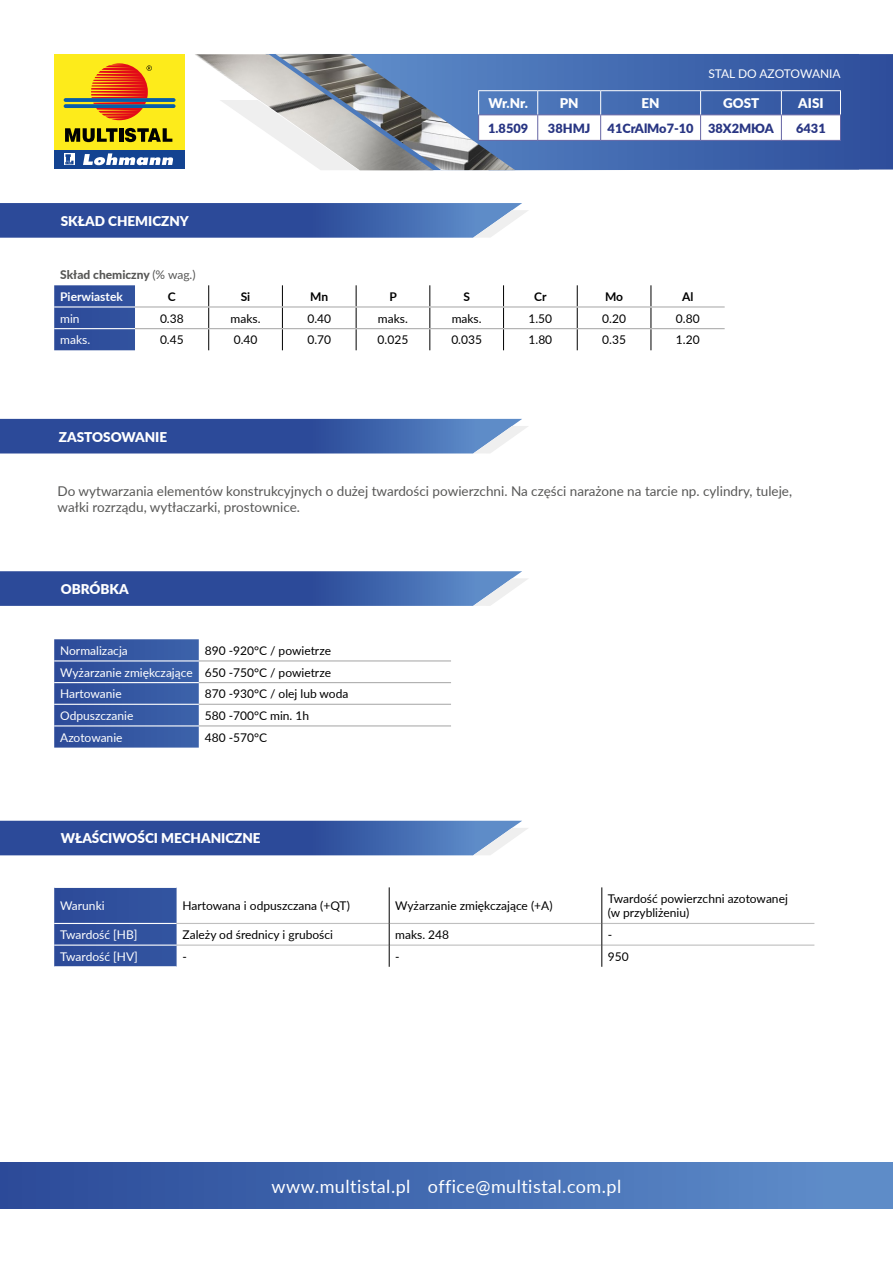
<style>
.page{position:relative;width:893px;height:1263px;background:#fff}
.page>*{position:absolute;margin:0;border:0;box-sizing:border-box;transform-origin:0 0}
.t1{font:18px "Lato";letter-spacing:.025em;color:#fff}
.t2{font:13.5px/16.2px "Lato";color:#575756}
.t3{font:900 13.5px "Lato";color:#fff}
.t4{font:900 13.35px "Lato";color:#fff}
.t5{font:900 12.75px "Lato";color:#283583}
.t6{font:12px/21.6px "Lato";color:#000;text-align:justify}
.t7{font:12px "Lato";color:#fff}
.t8{font:800 12px/21.6px "Lato";color:#575756}
.t9{font:700 12px "Lato";color:#000}
.s1{font-weight:400}
.s2{font-weight:700;color:#fff}
.s3{color:#fff}
</style>
<div class="page">
<svg style="left:0;top:203px;width:528px;height:35px;background:#4261a8"></svg>
<svg style="left:0;top:419px;width:528px;height:34px;background:#4060a7"></svg>
<svg style="left:0;top:571px;width:528px;height:35px;background:#4261a8"></svg>
<svg style="left:0;top:821px;width:528px;height:34px;background:#4060a7"></svg>
<div style="left:54px;top:54px;width:130px;height:96px;background:#fdeb1b"></div>
<div style="left:54px;top:150px;width:130px;height:19px;background:#134391"></div>
<svg style="left:125px;top:128px;width:47px;height:14px"></svg>
<hr style="left:119px;top:128px;width:4px;height:14px;background:#010202">
<svg style="left:65px;top:128px;width:53px;height:14px"></svg>
<svg style="left:64px;top:153px;width:11px;height:12px"></svg>
<svg style="left:65px;top:154px;width:9px;height:10px"></svg>
<svg style="left:83px;top:153px;width:90px;height:12px"></svg>
<svg style="left:64px;top:98px;width:112px;height:4px"></svg>
<svg style="left:64px;top:104px;width:112px;height:4px"></svg>
<svg style="left:91px;top:63px;width:61px;height:57px"></svg>
<svg style="left:54px;top:639px;width:145px;height:109px;background:#385aa3"></svg>
<hr style="left:199px;top:660px;width:252px;height:1px;background:#aeaeae">
<hr style="left:199px;top:682px;width:252px;height:1px;background:#aeaeae">
<hr style="left:199px;top:704px;width:252px;height:1px;background:#aeaeae">
<hr style="left:199px;top:725px;width:252px;height:1px;background:#aeaeae">
<hr style="left:54px;top:660px;width:145px;height:1px;background:#fff">
<hr style="left:54px;top:682px;width:145px;height:1px;background:#fff">
<hr style="left:54px;top:704px;width:145px;height:1px;background:#fff">
<hr style="left:54px;top:725px;width:145px;height:1px;background:#fff">
<div style="left:54px;top:888px;width:123px;height:78px;background:#30509d"></div>
<hr style="left:54px;top:923px;width:123px;height:1px;background:#fff">
<hr style="left:54px;top:944px;width:123px;height:2px;background:#fff">
<hr style="left:177px;top:923px;width:212px;height:1px;background:#bfbfbf">
<hr style="left:390px;top:923px;width:211px;height:1px;background:#bfbfbf">
<hr style="left:602px;top:923px;width:212px;height:1px;background:#bfbfbf">
<hr style="left:177px;top:944px;width:212px;height:2px;background:#bfbfbf">
<hr style="left:390px;top:944px;width:211px;height:2px;background:#bfbfbf">
<hr style="left:602px;top:944px;width:212px;height:2px;background:#bfbfbf">
<hr style="left:389px;top:887px;width:1px;height:36px;background:#000">
<hr style="left:601px;top:887px;width:1px;height:36px;background:#000">
<svg style="left:389px;top:923px;width:1px;height:44px"></svg>
<svg style="left:601px;top:923px;width:1px;height:44px"></svg>
<div style="left:54px;top:285px;width:81px;height:65px;background:#2f4e9c"></div>
<svg style="left:208px;top:285px;width:1px;height:65px"></svg>
<svg style="left:282px;top:285px;width:1px;height:65px"></svg>
<svg style="left:356px;top:285px;width:1px;height:65px"></svg>
<svg style="left:429px;top:285px;width:1px;height:65px"></svg>
<svg style="left:503px;top:285px;width:1px;height:65px"></svg>
<svg style="left:577px;top:285px;width:1px;height:65px"></svg>
<svg style="left:651px;top:285px;width:1px;height:65px"></svg>
<hr style="left:54px;top:306px;width:81px;height:2px;background:#fff">
<hr style="left:54px;top:328px;width:81px;height:1px;background:#fff">
<hr style="left:135px;top:306px;width:74px;height:2px;background:#aeaeae">
<hr style="left:209px;top:306px;width:73px;height:2px;background:#aeaeae">
<hr style="left:282px;top:306px;width:74px;height:2px;background:#aeaeae">
<hr style="left:356px;top:306px;width:74px;height:2px;background:#aeaeae">
<hr style="left:430px;top:306px;width:74px;height:2px;background:#aeaeae">
<hr style="left:504px;top:306px;width:73px;height:2px;background:#aeaeae">
<hr style="left:577px;top:306px;width:74px;height:2px;background:#aeaeae">
<hr style="left:651px;top:306px;width:74px;height:2px;background:#aeaeae">
<hr style="left:135px;top:328px;width:74px;height:1px;background:#aeaeae">
<hr style="left:209px;top:328px;width:73px;height:1px;background:#aeaeae">
<hr style="left:282px;top:328px;width:74px;height:1px;background:#aeaeae">
<hr style="left:356px;top:328px;width:74px;height:1px;background:#aeaeae">
<hr style="left:430px;top:328px;width:74px;height:1px;background:#aeaeae">
<hr style="left:504px;top:328px;width:73px;height:1px;background:#aeaeae">
<hr style="left:577px;top:328px;width:74px;height:1px;background:#aeaeae">
<hr style="left:651px;top:328px;width:74px;height:1px;background:#aeaeae">
<div style="left:0;top:1163px;width:893px;height:46px;background:linear-gradient(to right,#2a4998,#608fcc)"></div>
<svg style="left:515px;top:54px;width:378px;height:116px;background:#3c61a9"></svg>
<img style="left:434px;top:54px;width:81px;height:116px">
<img style="left:195px;top:54px;width:239px;height:116px">
<svg style="left:219px;top:100px;width:140px;height:70px"></svg>
<hr style="left:478px;top:140px;width:60px;height:1px;background:#6565a4">
<hr style="left:538px;top:140px;width:63px;height:1px;background:#6565a4">
<hr style="left:601px;top:140px;width:100px;height:1px;background:#6565a4">
<hr style="left:701px;top:140px;width:80px;height:1px;background:#6565a4">
<hr style="left:781px;top:140px;width:60px;height:1px;background:#6565a4">
<hr style="left:478px;top:90px;width:60px;height:1px;background:#fff">
<hr style="left:538px;top:90px;width:63px;height:1px;background:#fff">
<hr style="left:601px;top:90px;width:100px;height:1px;background:#fff">
<hr style="left:701px;top:90px;width:80px;height:1px;background:#fff">
<hr style="left:781px;top:90px;width:60px;height:1px;background:#fff">
<svg style="left:478px;top:91px;width:363px;height:49px"></svg>
<p class="t7" style="left:708px;top:65px;width:134px">STAL DO AZOTOWANIA</p>
<p class="t3" style="left:61px;top:211px;width:130px">SKŁAD CHEMICZNY</p>
<p class="t4" style="left:488px;top:93px;width:41px">Wr.Nr.</p>
<p class="t4" style="left:560px;top:93px;width:20px">PN</p>
<p class="t4" style="left:642px;top:93px;width:20px">EN</p>
<p class="t4" style="left:723px;top:93px;width:38px">GOST</p>
<p class="t4" style="left:798px;top:93px;width:27px">AISI</p>
<p class="t5" style="left:488px;top:118px;width:42px">1.8509</p>
<p class="t5" style="left:548px;top:118px;width:44px">38HMJ</p>
<p class="t5" style="left:608px;top:118px;width:168px">41CrAlMo7-10 38Х2МЮА</p>
<p class="t5" style="left:796px;top:118px;width:31px">6431</p>
<p class="t8" style="left:60px;top:264px;width:137px">Skład chemiczny <span class="s1">(% wag.)<br></span><span class="s2">Pierwiastek</span></p>
<p class="t9" style="left:168px;top:288px;width:9px">C</p>
<p class="t9" style="left:241px;top:288px;width:11px">Si</p>
<p class="t9" style="left:310px;top:288px;width:20px">Mn</p>
<p class="t9" style="left:389px;top:288px;width:9px">P</p>
<p class="t9" style="left:463px;top:288px;width:8px">S</p>
<p class="t9" style="left:534px;top:288px;width:14px">Cr</p>
<p class="t9" style="left:605px;top:288px;width:20px">Mo</p>
<p class="t9" style="left:682px;top:288px;width:13px">Al</p>
<p class="t7" style="left:60px;top:310px;width:21px">min</p>
<p class="t6" style="left:160px;top:307px;width:25px">0.38</p>
<p class="t6" style="left:231px;top:307px;width:31px">maks.</p>
<p class="t6" style="left:307px;top:307px;width:25px">0.40</p>
<p class="t6" style="left:378px;top:307px;width:31px">maks.</p>
<p class="t6" style="left:452px;top:307px;width:31px">maks.</p>
<p class="t6" style="left:528px;top:307px;width:25px">1.50</p>
<p class="t6" style="left:602px;top:307px;width:25px">0.20</p>
<p class="t6" style="left:676px;top:307px;width:25px">0.80</p>
<p class="t7" style="left:60px;top:331px;width:31px">maks.</p>
<p class="t6" style="left:160px;top:329px;width:25px">0.45</p>
<p class="t6" style="left:234px;top:329px;width:25px">0.40</p>
<p class="t6" style="left:307px;top:329px;width:25px">0.70</p>
<p class="t6" style="left:378px;top:329px;width:32px">0.025</p>
<p class="t6" style="left:451px;top:329px;width:32px">0.035</p>
<p class="t6" style="left:529px;top:329px;width:25px">1.80</p>
<p class="t6" style="left:602px;top:329px;width:25px">0.35</p>
<p class="t6" style="left:676px;top:329px;width:25px">1.20</p>
<p class="t3" style="left:59px;top:426px;width:110px">ZASTOSOWANIE</p>
<p class="t2" style="left:58px;top:483px;width:736px">Do wytwarzania elementów konstrukcyjnych o dużej twardości powierzchni. Na części narażone na tarcie np. cylindry, tuleje, wałki rozrządu, wytłaczarki, prostownice.</p>
<p class="t3" style="left:61px;top:579px;width:69px">OBRÓBKA</p>
<p class="t6" style="left:60px;top:639px;width:272px;text-indent:145px">890 -920°C / powietrze <span class="s3">Wyżarzanie zmiękczające</span> 650 -750°C / powietrze <span class="s3">Hartowanie</span></p>
<p class="t7" style="left:60px;top:642px;width:69px">Normalizacja</p>
<p class="t6" style="left:205px;top:683px;width:145px">870 -930°C / olej lub woda</p>
<p class="t7" style="left:60px;top:707px;width:75px">Odpuszczanie</p>
<p class="t6" style="left:205px;top:704px;width:106px">580 -700°C min. 1h</p>
<p class="t7" style="left:60px;top:729px;width:64px">Azotowanie</p>
<p class="t6" style="left:205px;top:726px;width:64px">480 -570°C</p>
<p class="t3" style="left:61px;top:828px;width:201px">WŁAŚCIWOŚCI MECHANICZNE</p>
<p class="t7" style="left:60px;top:897px;width:46px">Warunki</p>
<p class="t6" style="left:183px;top:894px;width:169px">Hartowana i odpuszczana (+QT)</p>
<p class="t6" style="left:395px;top:894px;width:159px">Wyżarzanie zmiękczające (+A)</p>
<p class="t6" style="left:608px;top:891px;width:182px;line-height:14.4px">Twardość powierzchni azotowanej (w przybliżeniu)</p>
<p class="t7" style="left:60px;top:926px;width:79px">Twardość [HB]</p>
<p class="t6" style="left:183px;top:923px;width:152px">Zależy od średnicy i grubości</p>
<p class="t6" style="left:395px;top:923px;width:55px">maks. 248</p>
<p class="t6" style="left:608px;top:923px;width:6px">-</p>
<p class="t7" style="left:60px;top:948px;width:79px">Twardość [HV]</p>
<p class="t6" style="left:183px;top:945px;width:6px">-</p>
<p class="t6" style="left:395px;top:945px;width:6px">-</p>
<p class="t6" style="left:608px;top:945px;width:22px">950</p>
<h1 class="t1" style="left:272px;top:1174px;width:351px">www.multistal.pl office@multistal.com.pl</h1>
</div>
